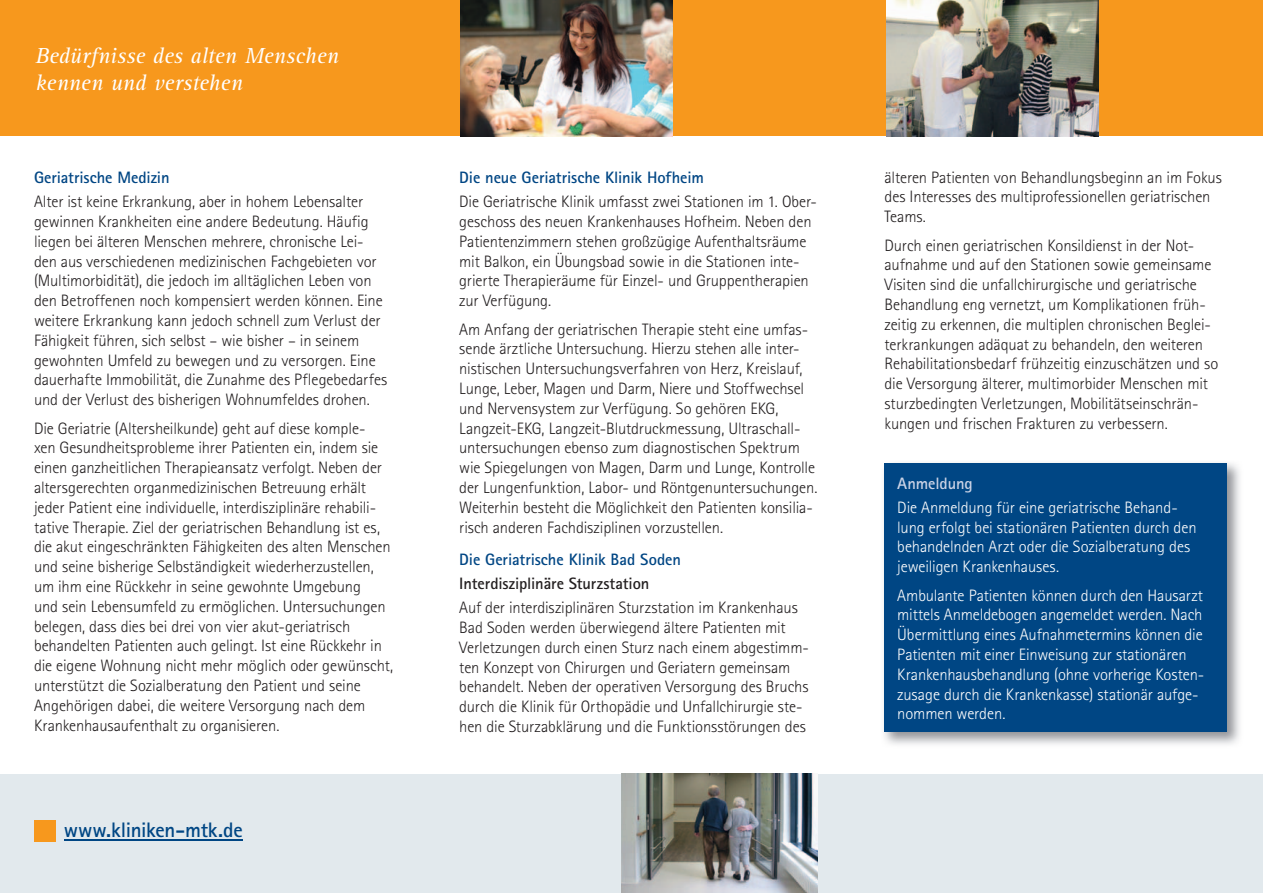
<style>
.page{position:relative;width:1263px;height:893px;background:#fff}
.page>*{position:absolute;margin:0;border:0;box-sizing:border-box;transform-origin:0 0}
.t1{font:italic 22.5px/27px "Agfa Rotis Serif";color:#fff}
.t2{font:700 21px "Agfa Rotis Sans Serif";letter-spacing:-.015em;color:#004684}
.t3{font:300 16.5px/19.8px "Agfa Rotis Sans Serif";letter-spacing:-.01em;color:#231f20}
.t4{font:300 16.5px/19.8px "Agfa Rotis Sans Serif";letter-spacing:-.01em;color:#fff}
.t5{font:700 16.5px "Agfa Rotis Sans Serif";letter-spacing:-.005em;color:#004684}
.t6{font:700 16.5px "Agfa Rotis Sans Serif";letter-spacing:-.01em;color:#231f20}
.t7{font:700 16.5px "Agfa Rotis Sans Serif";letter-spacing:-.005em;color:#cbd3e6}
</style>
<div class="page">
<div style="left:0;top:745px;width:1263px;height:148px;background:#e2e9ed"></div>
<div style="left:0;top:0;width:1263px;height:136px;background:#f7981d"></div>
<div style="left:0;top:136px;width:1263px;height:638px;background:#fff"></div>
<div style="left:34px;top:821px;width:21px;height:21px;background:#f7981d"></div>
<hr style="left:64px;top:839px;width:179px;height:1px;background:#004684">
<img style="left:884px;top:463px;width:356px;height:282px">
<div style="left:884px;top:463px;width:343px;height:269px;background:#004684"></div>
<img style="left:460px;top:0;width:213px;height:136px">
<img style="left:622px;top:774px;width:195px;height:119px">
<img style="left:886px;top:0;width:213px;height:136px">
<h1 class="t1" style="left:36px;top:43px;width:305px">Bedürfnisse des alten Menschen kennen und verstehen</h1>
<p class="t5" style="left:34px;top:167px;width:137px">Geriatrische Medizin</p>
<p class="t3" style="left:34px;top:192px;width:355px">Alter ist keine Erkrankung, aber in hohem Lebensalter gewinnen Krankheiten eine andere Bedeutung. Häufig liegen bei älteren Menschen mehrere, chronische Lei&shy;den aus verschiedenen medizinischen Fachgebieten vor (Multimorbidität), die jedoch im alltäglichen Leben von den Betroffenen noch kompensiert werden können. Eine weitere Erkrankung kann jedoch schnell zum Verlust der Fähigkeit führen, sich selbst – wie bisher – in seinem gewohnten Umfeld zu bewegen und zu versorgen. Eine dauerhafte Immobilität, die Zunahme des Pflegebedarfes und der Verlust des bisherigen Wohnumfeldes drohen.</p>
<p class="t3" style="left:34px;top:418px;width:361px">Die Geriatrie (Altersheilkunde) geht auf diese komple-<br>xen Gesundheitsprobleme ihrer Patienten ein, indem sie einen ganzheitlichen Therapieansatz verfolgt. Neben der altersgerechten organmedizinischen Betreuung erhält jeder Patient eine individuelle, interdisziplinäre rehabili&shy;tative Therapie. Ziel der geriatrischen Behandlung ist es, die akut eingeschränkten Fähigkeiten des alten Menschen und seine bisherige Selbständigkeit wiederherzustellen, um ihm eine Rückkehr in seine gewohnte Umgebung<br>und sein Lebensumfeld zu ermöglichen. Untersuchungen belegen, dass dies bei drei von vier akut-geriatrisch behandelten Patienten auch gelingt. Ist eine Rückkehr in die eigene Wohnung nicht mehr möglich oder gewünscht, unterstützt die Sozialberatung den Patient und seine Angehörigen dabei, die weitere Versorgung nach dem Krankenhausaufenthalt zu organisieren.</p>
<p class="t2" style="left:64px;top:817px;width:180px">www.kliniken-mtk.de</p>
<p class="t5" style="left:459px;top:167px;width:246px">Die neue Geriatrische Klinik Hofheim</p>
<p class="t3" style="left:459px;top:192px;width:359px">Die Geriatrische Klinik umfasst zwei Stationen im 1. Ober&shy;geschoss des neuen Krankenhauses Hofheim. Neben den Patientenzimmern stehen großzügige Aufenthaltsräume mit Balkon, ein Übungsbad sowie in die Stationen inte&shy;grierte Therapieräume für Einzel- und Gruppentherapien zur Verfügung.</p>
<p class="t3" style="left:459px;top:319px;width:360px">Am Anfang der geriatrischen Therapie steht eine umfas&shy;sende ärztliche Untersuchung. Hierzu stehen alle inter&shy;nistischen Untersuchungsverfahren von Herz, Kreislauf, Lunge, Leber, Magen und Darm, Niere und Stoffwechsel und Nervensystem zur Verfügung. So gehören EKG, Langzeit-EKG, Langzeit-Blutdruckmessung, Ultraschall&shy;untersuchungen ebenso zum diagnostischen Spektrum wie Spiegelungen von Magen, Darm und Lunge, Kontrolle der Lungenfunktion, Labor- und Röntgenuntersuchungen.<br>Weiterhin besteht die Möglichkeit den Patienten konsilia&shy;risch anderen Fachdisziplinen vorzustellen.</p>
<p class="t5" style="left:459px;top:549px;width:223px">Die Geriatrische Klinik Bad Soden</p>
<p class="t6" style="left:459px;top:573px;width:192px">Interdisziplinäre Sturzstation</p>
<p class="t3" style="left:459px;top:598px;width:351px">Auf der interdisziplinären Sturzstation im Krankenhaus Bad Soden werden überwiegend ältere Patienten mit Verletzungen durch einen Sturz nach einem abgestimm&shy;ten Konzept von Chirurgen und Geriatern gemeinsam behandelt. Neben der operativen Versorgung des Bruchs durch die Klinik für Orthopädie und Unfallchirurgie ste&shy;hen die Sturzabklärung und die Funktionsstörungen des</p>
<p class="t3" style="left:884px;top:167px;width:339px">älteren Patienten von Behandlungsbeginn an im Fokus des Interesses des multiprofessionellen geriatrischen<br>Teams.</p>
<p class="t3" style="left:884px;top:235px;width:335px">Durch einen geriatrischen Konsildienst in der Not&shy;aufnahme und auf den Stationen sowie gemeinsame Visiten sind die unfallchirurgische und geriatrische Behandlung eng vernetzt, um Komplikationen früh&shy;zeitig zu erkennen, die multiplen chronischen Beglei&shy;terkrankungen adäquat zu behandeln, den weiteren Rehabilitationsbedarf frühzeitig einzuschätzen und so die Versorgung älterer, multimorbider Menschen mit sturzbedingten Verletzungen, Mobilitätseinschrän&shy;kungen und frischen Frakturen zu verbessern.</p>
<p class="t7" style="left:897px;top:473px;width:77px">Anmeldung</p>
<p class="t4" style="left:897px;top:497px;width:301px">Die Anmeldung für eine geriatrische Behand&shy;lung erfolgt bei stationären Patienten durch den behandelnden Arzt oder die Sozialberatung des jeweiligen Krankenhauses.</p>
<p class="t4" style="left:897px;top:585px;width:309px">Ambulante Patienten können durch den Hausarzt mittels Anmeldebogen angemeldet werden. Nach Übermittlung eines Aufnahmetermins können die Patienten mit einer Einweisung zur stationären Krankenhausbehandlung (ohne vorherige Kosten&shy;zusage durch die Krankenkasse) stationär aufge&shy;nommen werden.</p>
</div>
